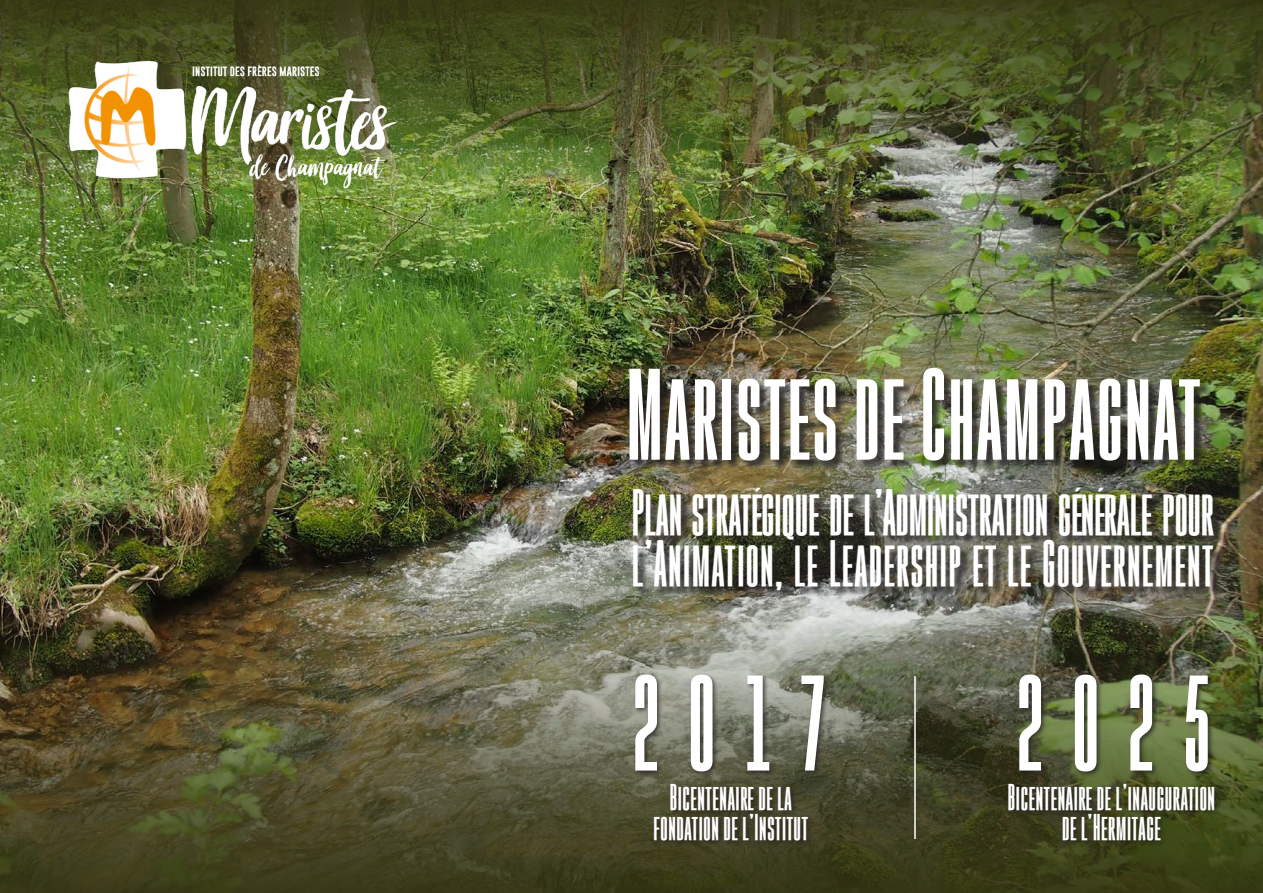
<style>
.page{position:relative;width:1263px;height:893px;background:#fff}
.page>*{position:absolute;margin:0;border:0;box-sizing:border-box;transform-origin:0 0}
.t1{font:700 97.2px "Gobold High";letter-spacing:.27em;color:#fff}
.t2{font:700 93px "Gobold High";letter-spacing:.005em;color:#fff}
.t3{font:700 47.4px/51.2px "Gobold High";letter-spacing:-.02em;color:#fff}
.t4{font:700 27px "Gobold High";color:#fff}
</style>
<div class="page">
<img style="left:0;top:191px;width:1263px;height:406px">
<svg style="left:0;top:597px;width:1263px;height:296px;background:#59573a"></svg>
<img style="left:0;top:0;width:1263px;height:191px">
<div style="left:633px;top:672px;width:582px;height:106px;background:#231f20;opacity:.75"></div>
<div style="left:631px;top:370px;width:580px;height:101px;background:#231f20;opacity:.75"></div>
<div style="left:635px;top:489px;width:590px;height:111px;background:#231f20;opacity:.75"></div>
<hr style="left:914px;top:676px;width:2px;height:163px;background:#fff">
<div style="left:651px;top:781px;width:163px;height:66px;background:#231f20;opacity:.75"></div>
<div style="left:1006px;top:781px;width:215px;height:66px;background:#231f20;opacity:.75"></div>
<img style="left:60px;top:42px;width:338px;height:149px">
<p class="t2" style="left:626px;top:357px;width:577px">Maristes de Champagnat</p>
<p class="t3" style="left:631px;top:487px;width:584px">Plan stratégique de l’Administration générale pour l’Animation, le Leadership et le Gouvernement</p>
<p class="t1" style="left:631px;top:663px;width:197px">2017</p>
<p class="t1" style="left:1015px;top:663px;width:197px">2025</p>
<p class="t4" style="left:669px;top:780px;width:124px">Bicentenaire de la</p>
<p class="t4" style="left:653px;top:810px;width:157px">fondation de l’Institut</p>
<p class="t4" style="left:1008px;top:780px;width:209px">Bicentenaire de l’inauguration</p>
<p class="t4" style="left:1062px;top:810px;width:101px">de l’Hermitage</p>
</div>
